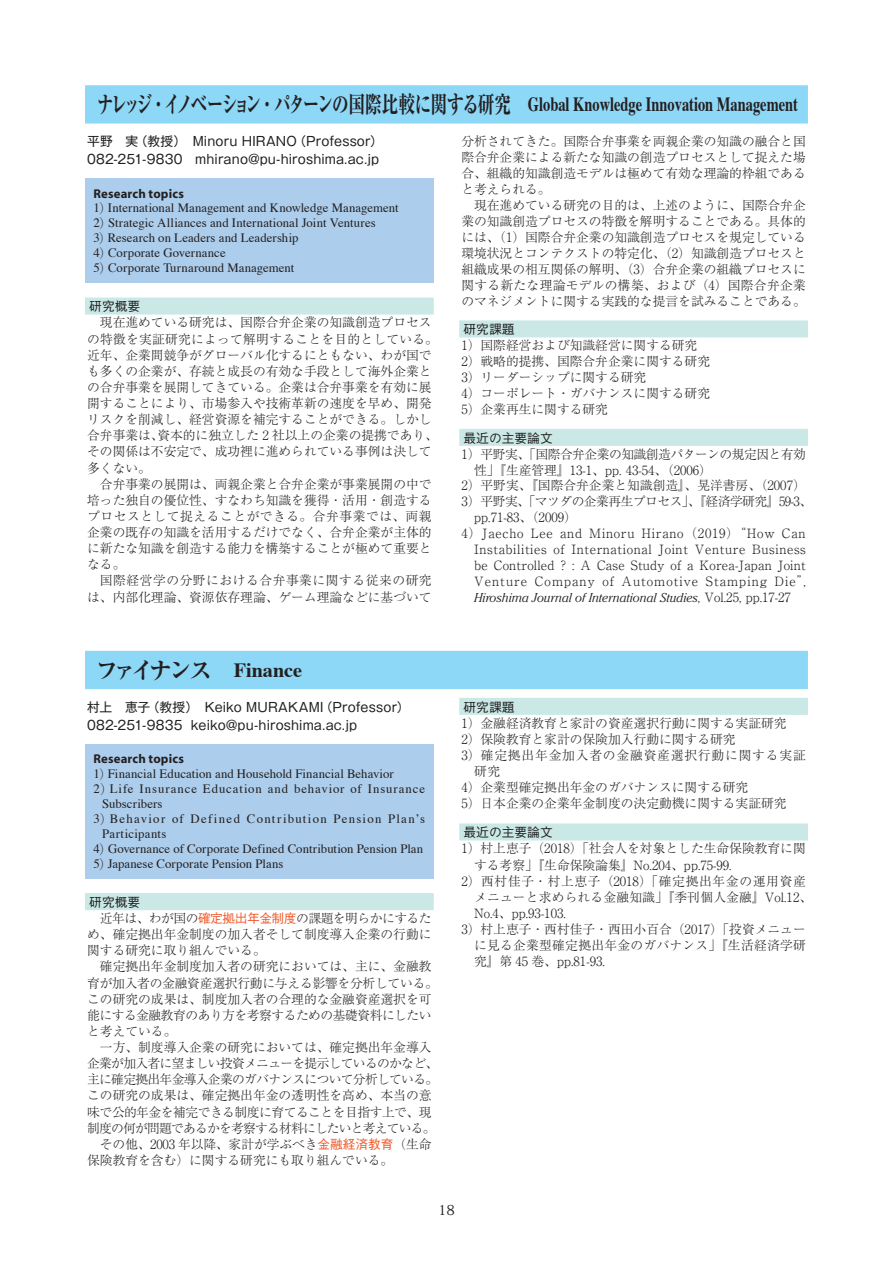
<style>
.page{position:relative;width:893px;height:1263px;background:#fff}
.page>*{position:absolute;margin:0;border:0;box-sizing:border-box;transform-origin:0 0}
.t1{font:700 expanded 23.4px "Ryumin Pro";letter-spacing:-.21em;color:#231f20}
.t2{font:700 20.25px "Times";color:#231f20;scale:.72 1}
.t3{font:13.8px "Koz Min Pro";color:#231f20}
.t4{font:300 12.75px/16px "Ryumin Pro";color:#231f20;text-align:justify}
.t5{font:12.75px/15px "Times";letter-spacing:.01em;color:#231f20}
.t6{font:12.75px/18px "Gothic MB101 Pro";letter-spacing:.01em;color:#231f20}
.t7{font:300 12.75px/16px "Ryumin Pro";letter-spacing:-.02em;color:#231f20}
.t8{font:300 12.75px "Ryumin Pro";letter-spacing:.055em;color:#231f20}
.t9{font:300 12.75px "Ryumin Pro";letter-spacing:-.04em;color:#231f20}
.t10{font:300 12.75px "Ryumin Pro";letter-spacing:-.055em;color:#231f20}
.t11{font:italic 300 12.75px "Cheltenham";color:#231f20}
.t12{font:300 12.75px/16px "Ryumin Pro";letter-spacing:.04em;color:#231f20;text-align:right}
.t13{font:300 12.75px "Ryumin Pro";letter-spacing:.045em;color:#231f20}
.t14{font:12.75px "Times";letter-spacing:.07em;color:#231f20}
.t15{font:12.75px "Times";letter-spacing:.1em;color:#231f20}
.t16{font:300 12.75px "Ryumin Pro";letter-spacing:.08em;color:#231f20}
.t17{font:500 12.75px "Gothic BBB Pro";color:#231f20}
.t18{font:300 12.75px "Ryumin Pro";letter-spacing:-.06em;color:#231f20}
.t19{font:700 12.75px "Myriad";letter-spacing:.01em;color:#231f20}
.t20{font:300 12.75px "Ryumin Pro";letter-spacing:-.035em;color:#231f20}
.t21{font:300 12.75px "Ryumin Pro";letter-spacing:.065em;color:#231f20}
.t22{font:300 12.75px "Ryumin Pro";letter-spacing:.02em;color:#231f20}
.s1{font-family:"Ryumin Pro";font-stretch:expanded;font-size:23.4px}
.s2{font-family:"Ryumin Pro";font-weight:300}
.s3{font-family:"Ryumin Pro";font-style:normal}
.s4{font-family:"Times";font-stretch:normal;font-size:20.25px}
.s5{font-family:"Gothic BBB Pro";font-weight:500;color:#f15929}
</style>
<div class="page">
<div style="left:85px;top:893px;width:349px;height:17px;background:#c9e8e6"></div>
<div style="left:85px;top:744px;width:349px;height:135px;background:#accdeb"></div>
<div style="left:459px;top:698px;width:349px;height:17px;background:#c9e8e6"></div>
<div style="left:459px;top:823px;width:349px;height:17px;background:#c9e8e6"></div>
<div style="left:85px;top:651px;width:723px;height:38px;background:#8dd7f7"></div>
<div style="left:85px;top:85px;width:723px;height:39px;background:#8dd7f7"></div>
<div style="left:85px;top:298px;width:349px;height:17px;background:#c9e8e6"></div>
<div style="left:85px;top:178px;width:349px;height:105px;background:#accdeb"></div>
<div style="left:459px;top:320px;width:349px;height:17px;background:#c9e8e6"></div>
<div style="left:459px;top:429px;width:349px;height:17px;background:#c9e8e6"></div>
<h2 class="t2" style="left:97px;top:85px;width:975px"><span class="s1">ナレッジ・イノベーション・パターンの国際比較に関する研究　</span>Global Knowledge Innovation Management</h2>
<p class="t6" style="left:87px;top:130px;width:297px">平野　実（教授）　Minoru HIRANO（Professor）<br>082-251-9830　mhirano@pu-hiroshima.ac.jp</p>
<p class="t19" style="left:94px;top:187px;width:92px">Research topics</p>
<p class="t5" style="left:94px;top:200px;width:307px">1<span class="s2">）</span>International Management and Knowledge Management 2<span class="s2">）</span>Strategic Alliances and International Joint Ventures<br>3<span class="s2">）</span>Research on Leaders and Leadership<br>4<span class="s2">）</span>Corporate Governance<br>5<span class="s2">）</span>Corporate Turnaround Management</p>
<p class="t17" style="left:89px;top:296px;width:53px">研究概要</p>
<p class="t4" style="left:87px;top:314px;width:352px;text-align:left;text-indent:13px">現在進めている研究は、国際合弁企業の知識創造プロセスの特徴を実証研究によって解明することを目的としている。近年、企業間競争がグローバル化するにともない、わが国でも多くの企業が、存続と成長の有効な手段として海外企業との合弁事業を展開してきている。企業は合弁事業を有効に展開することにより、市場参入や技術革新の速度を早め、開発リスクを削減し、経営資源を補完することができる。しかし合弁事業は、資本的に独立した 2 社以上の企業の提携であり、その関係は不安定で、成功裡に進められている事例は決して多くない。</p>
<p class="t4" style="left:87px;top:475px;width:346px;text-indent:13px">合弁事業の展開は、両親企業と合弁企業が事業展開の中で培った独自の優位性、すなわち知識を獲得・活用・創造するプロセスとして捉えることができる。合弁事業では、両親企業の既存の知識を活用するだけでなく、合弁企業が主体的に新たな知識を創造する能力を構築することが極めて重要となる。</p>
<p class="t12" style="left:87px;top:572px;width:346px">国際経営学の分野における合弁事業に関する従来の研究は、内部化理論、資源依存理論、ゲーム理論などに基づいて</p>
<p class="t4" style="left:461px;top:132px;width:346px">分析されてきた。国際合弁事業を両親企業の知識の融合と国際合弁企業による新たな知識の創造プロセスとして捉えた場合、組織的知識創造モデルは極めて有効な理論的枠組であると考えられる。</p>
<p class="t4" style="left:461px;top:196px;width:346px;text-indent:13px">現在進めている研究の目的は、上述のように、国際合弁企業の知識創造プロセスの特徴を解明することである。具体的には、（1）国際合弁企業の知識創造プロセスを規定している環境状況とコンテクストの特定化、（2）知識創造プロセスと組織成果の相互関係の解明、（3）合弁企業の組織プロセスに関する新たな理論モデルの構築、および（4）国際合弁企業のマネジメントに関する実践的な提言を試みることである。</p>
<p class="t17" style="left:463px;top:319px;width:53px">研究課題</p>
<p class="t4" style="left:461px;top:336px;width:250px;text-align:left">1）国際経営および知識経営に関する研究<br>2）戦略的提携、国際合弁企業に関する研究<br>3）リーダーシップに関する研究<br>4）コーポレート・ガバナンスに関する研究<br>5）企業再生に関する研究</p>
<p class="t17" style="left:463px;top:428px;width:91px">最近の主要論文</p>
<p class="t9" style="left:461px;top:444px;width:346px">1）平野実、「国際合弁企業の知識創造パターンの規定因と有効</p>
<p class="t4" style="left:474px;top:461px;width:239px">性」『生産管理』13-1、pp. 43-54、（2006）</p>
<p class="t4" style="left:461px;top:477px;width:346px">2）平野実、『国際合弁企業と知識創造』、晃洋書房、（2007）</p>
<p class="t9" style="left:461px;top:492px;width:352px">3）平野実、「マツダの企業再生プロセス」、『経済学研究』59-3、</p>
<p class="t4" style="left:474px;top:508px;width:104px">pp.71-83、（2009）</p>
<p class="t8" style="left:461px;top:523px;width:346px">4）Jaecho Lee and Minoru Hirano（2019）“How Can</p>
<p class="t13" style="left:474px;top:539px;width:333px">Instabilities of International Joint Venture Business</p>
<p class="t4" style="left:474px;top:556px;width:333px">be Controlled ? : A Case Study of a Korea-Japan Joint</p>
<p class="t16" style="left:474px;top:571px;width:337px">Venture Company of Automotive Stamping Die”,</p>
<p class="t11" style="left:474px;top:590px;width:318px">Hiroshima Journal of International Studies<span class="s3">, Vol.25, pp.17-27</span></p>
<h1 class="t1" style="left:95px;top:651px;width:208px">ファイナンス　<span class="s4">Finance</span></h1>
<p class="t6" style="left:87px;top:696px;width:324px">村上　恵子（教授）　Keiko MURAKAMI（Professor）<br>082-251-9835 keiko@pu-hiroshima.ac.jp</p>
<p class="t19" style="left:94px;top:752px;width:92px">Research topics</p>
<p class="t5" style="left:94px;top:765px;width:302px">1<span class="s2">）</span>Financial Education and Household Financial Behavior</p>
<p class="t14" style="left:94px;top:777px;width:333px">2<span class="s2">）</span>Life Insurance Education and behavior of Insurance</p>
<p class="t5" style="left:102px;top:795px;width:62px">Subscribers</p>
<p class="t15" style="left:94px;top:807px;width:333px">3<span class="s2">）</span>Behavior of Defined Contribution Pension Plan’s</p>
<p class="t5" style="left:102px;top:825px;width:66px">Participants</p>
<p class="t5" style="left:94px;top:840px;width:331px">4<span class="s2">）</span>Governance of Corporate Defined Contribution Pension Plan</p>
<p class="t5" style="left:94px;top:855px;width:191px">5<span class="s2">）</span>Japanese Corporate Pension Plans</p>
<p class="t17" style="left:89px;top:892px;width:53px">研究概要</p>
<p class="t4" style="left:87px;top:909px;width:346px;text-indent:13px">近年は、わが国の<span class="s5">確定拠出年金制度</span>の課題を明らかにするため、確定拠出年金制度の加入者そして制度導入企業の行動に関する研究に取り組んでいる。</p>
<p class="t7" style="left:87px;top:957px;width:352px;text-indent:13px">確定拠出年金制度加入者の研究においては、主に、金融教育が加入者の金融資産選択行動に与える影響を分析している。この研究の成果は、制度加入者の合理的な金融資産選択を可能にする金融教育のあり方を考察するための基礎資料にしたいと考えている。</p>
<p class="t4" style="left:100px;top:1038px;width:333px">一方、制度導入企業の研究においては、確定拠出年金導入</p>
<p class="t10" style="left:87px;top:1053px;width:352px">企業が加入者に望ましい投資メニューを提示しているのかなど、</p>
<p class="t10" style="left:87px;top:1069px;width:352px">主に確定拠出年金導入企業のガバナンスについて分析している。</p>
<p class="t4" style="left:87px;top:1086px;width:346px">この研究の成果は、確定拠出年金の透明性を高め、本当の意</p>
<p class="t20" style="left:87px;top:1102px;width:346px">味で公的年金を補完できる制度に育てることを目指す上で、現</p>
<p class="t18" style="left:87px;top:1118px;width:350px">制度の何が問題であるかを考察する材料にしたいと考えている。</p>
<p class="t4" style="left:100px;top:1135px;width:333px">その他、2003 年以降、家計が学ぶべき<span class="s5">金融経済教育</span>（生命</p>
<p class="t4" style="left:87px;top:1151px;width:308px">保険教育を含む）に関する研究にも取り組んでいる。</p>
<p class="t17" style="left:463px;top:696px;width:53px">研究課題</p>
<p class="t4" style="left:461px;top:714px;width:327px">1）金融経済教育と家計の資産選択行動に関する実証研究</p>
<p class="t4" style="left:461px;top:730px;width:276px">2）保険教育と家計の保険加入行動に関する研究</p>
<p class="t21" style="left:461px;top:745px;width:346px">3）確定拠出年金加入者の金融資産選択行動に関する実証</p>
<p class="t4" style="left:474px;top:762px;width:28px">研究</p>
<p class="t4" style="left:461px;top:778px;width:289px">4）企業型確定拠出年金のガバナンスに関する研究</p>
<p class="t4" style="left:461px;top:794px;width:327px">5）日本企業の企業年金制度の決定動機に関する実証研究</p>
<p class="t17" style="left:463px;top:822px;width:91px">最近の主要論文</p>
<p class="t4" style="left:461px;top:839px;width:346px">1）村上恵子（2018）「社会人を対象とした生命保険教育に関</p>
<p class="t4" style="left:474px;top:856px;width:259px">する考察」『生命保険論集』No.204、pp.75-99.</p>
<p class="t8" style="left:461px;top:871px;width:346px">2）西村佳子・村上恵子（2018）「確定拠出年金の運用資産</p>
<p class="t4" style="left:474px;top:888px;width:339px">メニューと求められる金融知識」『季刊個人金融』Vol.12、</p>
<p class="t4" style="left:474px;top:904px;width:93px">No.4、pp.93-103.</p>
<p class="t4" style="left:461px;top:920px;width:346px">3）村上恵子・西村佳子・西田小百合（2017）「投資メニュー</p>
<p class="t22" style="left:474px;top:935px;width:333px">に見る企業型確定拠出年金のガバナンス」『生活経済学研</p>
<p class="t4" style="left:474px;top:952px;width:132px">究』第 45 巻、pp.81-93.</p>
<p class="t3" style="left:438px;top:1200px;width:18px">18</p>
</div>
